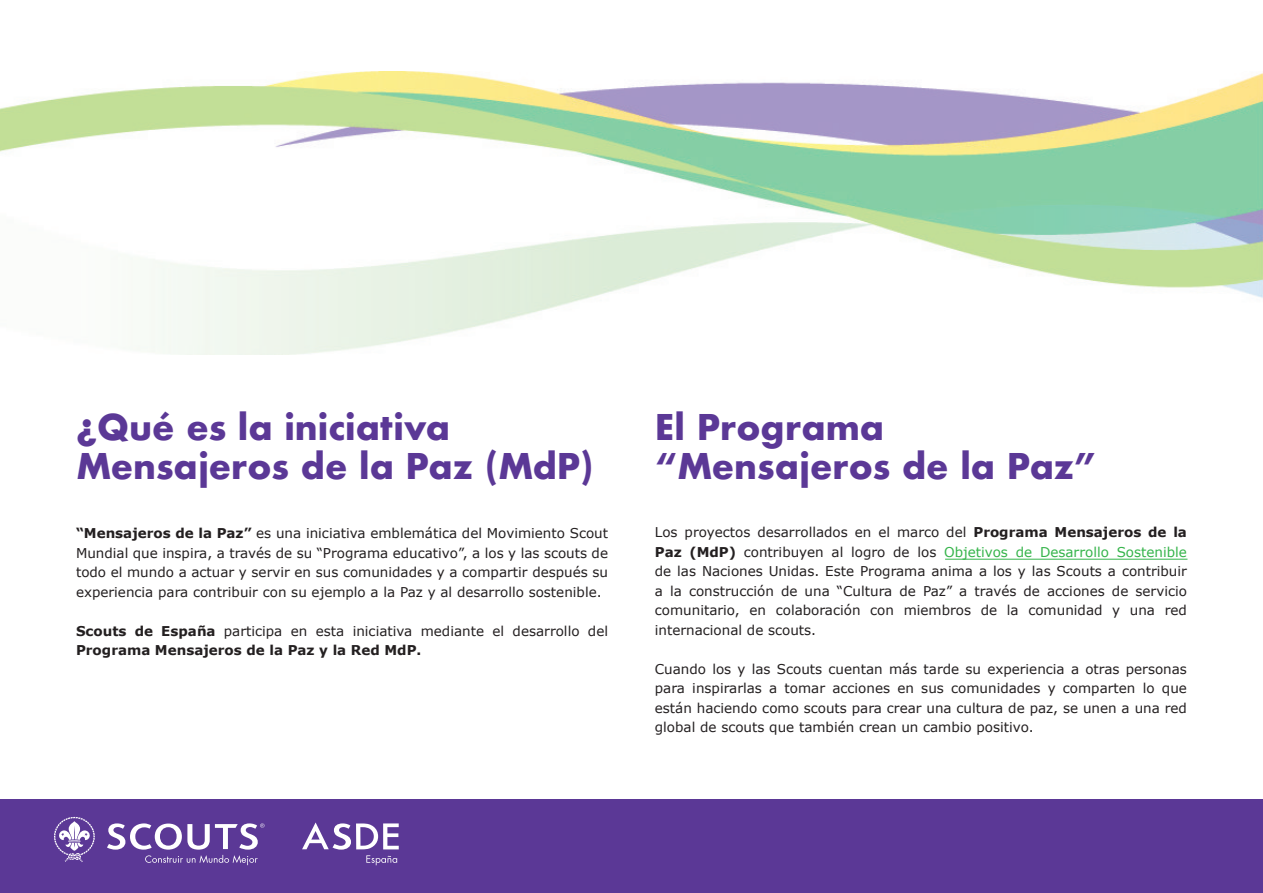
<style>
.page{position:relative;width:1263px;height:893px;background:#fff}
.page>*{position:absolute;margin:0;border:0;box-sizing:border-box;transform-origin:0 0}
.t1{font:700 34.5px/39px "Futura";color:#5b3896}
.t2{font:13.5px/19.5px "Verdana";color:#231f20;text-align:justify}
.t3{font:700 13.5px/19.5px "Verdana";color:#231f20}
.s1{font-weight:700}
.s2{font-weight:400}
.s3{color:#35b44a}
</style>
<div class="page">
<div style="left:0;top:799px;width:1263px;height:94px;background:#5b3896"></div>
<svg style="left:54px;top:817px;width:41px;height:45px"></svg>
<svg style="left:107px;top:823px;width:157px;height:42px"></svg>
<svg style="left:302px;top:822px;width:97px;height:43px"></svg>
<img style="left:0;top:71px;width:1263px;height:284px">
<hr style="left:945px;top:559px;width:242px;height:1px;background:#35b44a">
<h1 class="t1" style="left:76px;top:407px;width:519px">¿Qué es la iniciativa<br>Mensajeros de la Paz (MdP)</h1>
<p class="t2" style="left:76px;top:524px;width:534px"><span class="s1">“Mensajeros de la Paz”</span> es una iniciativa emblemática del Movimiento Scout Mundial que inspira, a través de su “Programa educativo”, a los y las scouts de todo el mundo a actuar y servir en sus comunidades y a compartir después su experiencia para contribuir con su ejemplo a la Paz y al desarrollo sostenible.</p>
<p class="t3" style="left:76px;top:621px;width:534px">Scouts de España <span class="s2">participa en esta iniciativa mediante el desarrollo del<br></span>Programa Mensajeros de la Paz y la Red MdP.</p>
<h1 class="t1" style="left:655px;top:407px;width:443px">El Programa “Mensajeros de la Paz”</h1>
<p class="t2" style="left:655px;top:523px;width:534px">Los proyectos desarrollados en el marco del <span class="s1">Programa Mensajeros de la Paz (MdP)</span> contribuyen al logro de los <span class="s3">Objetivos de Desarrollo Sostenible </span>de las Naciones Unidas. Este Programa anima a los y las Scouts a contribuir a la construcción de una “Cultura de Paz” a través de acciones de servicio comunitario, en colaboración con miembros de la comunidad y una red internacional de scouts.</p>
<p class="t2" style="left:655px;top:659px;width:534px">Cuando los y las Scouts cuentan más tarde su experiencia a otras personas para inspirarlas a tomar acciones en sus comunidades y comparten lo que están haciendo como scouts para crear una cultura de paz, se unen a una red global de scouts que también crean un cambio positivo.</p>
</div>
